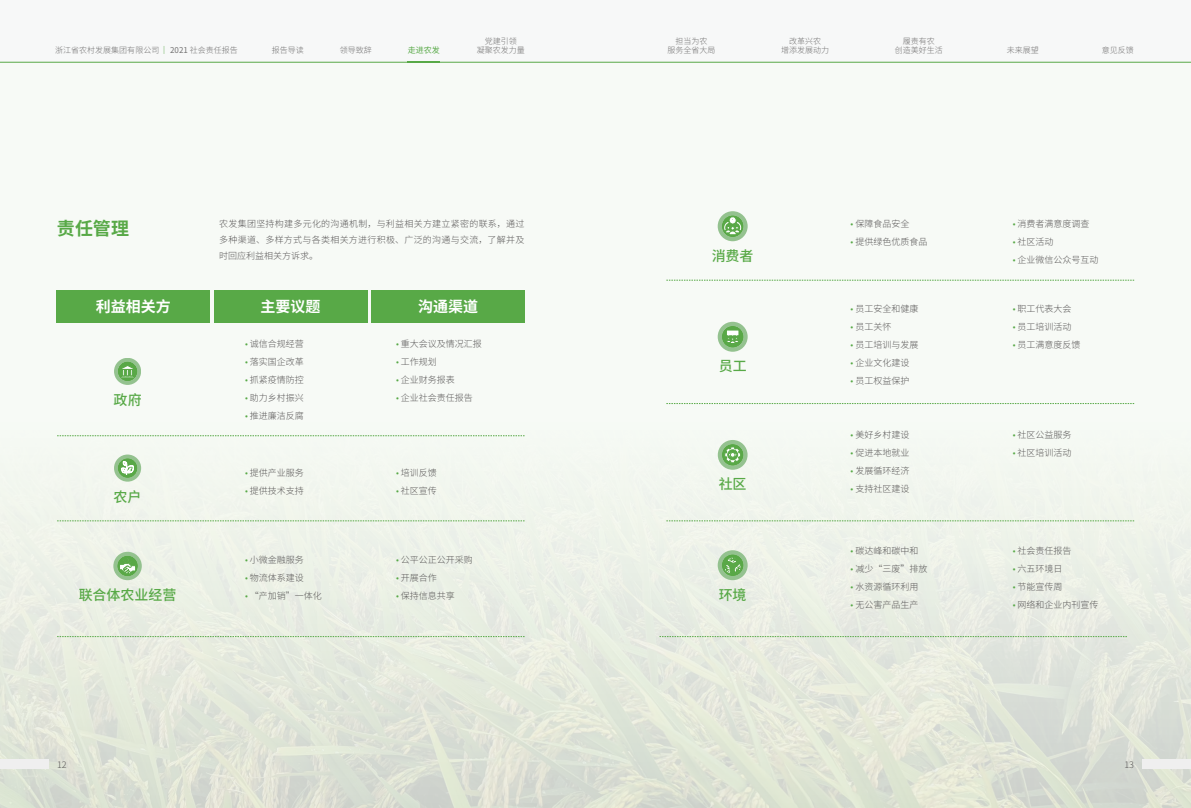
<style>
.page{position:relative;width:1191px;height:808px;background:#fff}
.page>*{position:absolute;margin:0;border:0;box-sizing:border-box;transform-origin:0 0}
.t1{font:700 18px "Source Han Sans CN";color:#58a947}
.t2{font:700 15px "Source Han Sans CN";color:#fff}
.t3{font:500 14px "Source Han Sans CN";letter-spacing:-.005em;color:#58a947}
.t4{font:300 9px/16px "Source Han Sans CN";color:#595757;text-align:justify}
.t5{font:300 8px/9.6px "Source Han Sans CN";color:#727171;text-align:center}
.t6{font:8px "Source Han Sans CN";color:#58a947}
.s1{font-weight:700;color:#58a947}
.s2{font-weight:400}
.s3{color:#58a947}
</style>
<div class="page">
<div style="left:0;top:0;width:1191px;height:62px;background:#f7f8f8"></div>
<hr style="left:0;top:62px;width:1191px;height:1px;background:#58a947">
<div style="left:0;top:63px;width:1191px;height:745px;background:linear-gradient(to bottom,#feffff,#e1e6d9)"></div>
<div style="left:57px;top:290px;width:153px;height:33px;background:#58a947"></div>
<div style="left:214px;top:290px;width:153px;height:33px;background:#58a947"></div>
<div style="left:371px;top:290px;width:153px;height:33px;background:#58a947"></div>
<svg style="left:57px;top:435px;width:467px;height:1px"></svg>
<svg style="left:666px;top:280px;width:468px;height:1px"></svg>
<svg style="left:666px;top:403px;width:468px;height:1px"></svg>
<svg style="left:666px;top:521px;width:468px;height:1px"></svg>
<svg style="left:57px;top:521px;width:467px;height:1px"></svg>
<svg style="left:57px;top:636px;width:467px;height:1px"></svg>
<svg style="left:659px;top:636px;width:468px;height:1px"></svg>
<svg style="left:113px;top:552px;width:29px;height:28px"></svg>
<svg style="left:115px;top:358px;width:26px;height:26px"></svg>
<svg style="left:114px;top:454px;width:27px;height:28px"></svg>
<svg style="left:718px;top:440px;width:29px;height:30px"></svg>
<svg style="left:717px;top:211px;width:30px;height:30px"></svg>
<svg style="left:717px;top:322px;width:30px;height:30px"></svg>
<svg style="left:717px;top:550px;width:30px;height:30px"></svg>
<div style="left:0;top:760px;width:48px;height:9px;background:#efefef"></div>
<div style="left:1142px;top:760px;width:49px;height:9px;background:#efefef"></div>
<p class="t5" style="left:272px;top:46px;width:33px">报告导读</p>
<p class="t5" style="left:340px;top:46px;width:33px">领导致辞</p>
<p class="t6" style="left:408px;top:46px;width:33px">走进农发</p>
<p class="t5" style="left:477px;top:36px;width:49px">党建引领<br>凝聚农发力量</p>
<p class="t5" style="left:667px;top:36px;width:49px">担当为农<br>服务全省大局</p>
<p class="t5" style="left:781px;top:36px;width:49px">改革兴农<br>增添发展动力</p>
<p class="t5" style="left:903px;top:36px;width:33px">履责有农</p>
<p class="t5" style="left:55px;top:46px;width:184px">浙江省农村发展集团有限公司<span class="s1">｜</span> <span class="s2">2021</span> 社会责任报告</p>
<p class="t5" style="left:895px;top:46px;width:49px">创造美好生活</p>
<p class="t5" style="left:1007px;top:46px;width:33px">未来展望</p>
<p class="t5" style="left:1101px;top:46px;width:33px">意见反馈</p>
<h1 class="t1" style="left:57px;top:218px;width:74px">责任管理</h1>
<p class="t4" style="left:219px;top:216px;width:307px">农发集团坚持构建多元化的沟通机制，与利益相关方建立紧密的联系，通过多种渠道、多样方式与各类相关方进行积极、广泛的沟通与交流，了解并及时回应利益相关方诉求。</p>
<h2 class="t2" style="left:96px;top:298px;width:76px">利益相关方</h2>
<h3 class="t3" style="left:113px;top:392px;width:30px">政府</h3>
<h3 class="t3" style="left:113px;top:489px;width:30px">农户</h3>
<h3 class="t3" style="left:79px;top:587px;width:99px">联合体农业经营</h3>
<h2 class="t2" style="left:261px;top:298px;width:61px">主要议题</h2>
<h2 class="t2" style="left:418px;top:298px;width:61px">沟通渠道</h2>
<p class="t4" style="left:245px;top:336px;width:60px"><span class="s3">•</span> 诚信合规经营</p>
<p class="t4" style="left:245px;top:354px;width:60px"><span class="s3">•</span> 落实国企改革</p>
<p class="t4" style="left:245px;top:372px;width:60px"><span class="s3">•</span> 抓紧疫情防控</p>
<p class="t4" style="left:245px;top:390px;width:60px"><span class="s3">•</span> 助力乡村振兴</p>
<p class="t4" style="left:245px;top:408px;width:60px"><span class="s3">•</span> 推进廉洁反腐</p>
<p class="t4" style="left:396px;top:336px;width:87px"><span class="s3">•</span> 重大会议及情况汇报</p>
<p class="t4" style="left:396px;top:354px;width:42px"><span class="s3">•</span> 工作规划</p>
<p class="t4" style="left:396px;top:372px;width:60px"><span class="s3">•</span> 企业财务报表</p>
<p class="t4" style="left:396px;top:390px;width:78px"><span class="s3">•</span> 企业社会责任报告</p>
<p class="t4" style="left:245px;top:465px;width:60px"><span class="s3">•</span> 提供产业服务</p>
<p class="t4" style="left:245px;top:483px;width:60px"><span class="s3">•</span> 提供技术支持</p>
<p class="t4" style="left:245px;top:552px;width:60px"><span class="s3">•</span> 小微金融服务</p>
<p class="t4" style="left:245px;top:570px;width:60px"><span class="s3">•</span> 物流体系建设</p>
<p class="t4" style="left:245px;top:588px;width:78px"><span class="s3">•</span> “产加销”一体化</p>
<p class="t4" style="left:396px;top:465px;width:42px"><span class="s3">•</span> 培训反馈</p>
<p class="t4" style="left:396px;top:483px;width:42px"><span class="s3">•</span> 社区宣传</p>
<p class="t4" style="left:396px;top:552px;width:78px"><span class="s3">•</span> 公平公正公开采购</p>
<p class="t4" style="left:396px;top:570px;width:42px"><span class="s3">•</span> 开展合作</p>
<p class="t4" style="left:396px;top:588px;width:60px"><span class="s3">•</span> 保持信息共享</p>
<h3 class="t3" style="left:712px;top:248px;width:43px">消费者</h3>
<h3 class="t3" style="left:718px;top:358px;width:29px">员工</h3>
<h3 class="t3" style="left:719px;top:475px;width:29px">社区</h3>
<h3 class="t3" style="left:719px;top:587px;width:29px">环境</h3>
<p class="t4" style="left:850px;top:216px;width:60px"><span class="s3">•</span> 保障食品安全</p>
<p class="t4" style="left:850px;top:234px;width:78px"><span class="s3">•</span> 提供绿色优质食品</p>
<p class="t4" style="left:850px;top:301px;width:69px"><span class="s3">•</span> 员工安全和健康</p>
<p class="t4" style="left:850px;top:319px;width:42px"><span class="s3">•</span> 员工关怀</p>
<p class="t4" style="left:850px;top:337px;width:69px"><span class="s3">•</span> 员工培训与发展</p>
<p class="t4" style="left:850px;top:355px;width:60px"><span class="s3">•</span> 企业文化建设</p>
<p class="t4" style="left:850px;top:373px;width:60px"><span class="s3">•</span> 员工权益保护</p>
<p class="t4" style="left:850px;top:427px;width:60px"><span class="s3">•</span> 美好乡村建设</p>
<p class="t4" style="left:850px;top:445px;width:60px"><span class="s3">•</span> 促进本地就业</p>
<p class="t4" style="left:850px;top:463px;width:60px"><span class="s3">•</span> 发展循环经济</p>
<p class="t4" style="left:850px;top:481px;width:60px"><span class="s3">•</span> 支持社区建设</p>
<p class="t4" style="left:850px;top:543px;width:69px"><span class="s3">•</span> 碳达峰和碳中和</p>
<p class="t4" style="left:850px;top:561px;width:78px"><span class="s3">•</span> 减少“三废”排放</p>
<p class="t4" style="left:850px;top:579px;width:69px"><span class="s3">•</span> 水资源循环利用</p>
<p class="t4" style="left:850px;top:597px;width:69px"><span class="s3">•</span> 无公害产品生产</p>
<p class="t4" style="left:1012px;top:216px;width:78px"><span class="s3">•</span> 消费者满意度调查</p>
<p class="t4" style="left:1012px;top:234px;width:42px"><span class="s3">•</span> 社区活动</p>
<p class="t4" style="left:1012px;top:252px;width:87px"><span class="s3">•</span> 企业微信公众号互动</p>
<p class="t4" style="left:1012px;top:301px;width:60px"><span class="s3">•</span> 职工代表大会</p>
<p class="t4" style="left:1012px;top:319px;width:60px"><span class="s3">•</span> 员工培训活动</p>
<p class="t4" style="left:1012px;top:337px;width:69px"><span class="s3">•</span> 员工满意度反馈</p>
<p class="t4" style="left:1012px;top:427px;width:60px"><span class="s3">•</span> 社区公益服务</p>
<p class="t4" style="left:1012px;top:445px;width:60px"><span class="s3">•</span> 社区培训活动</p>
<p class="t4" style="left:1012px;top:543px;width:60px"><span class="s3">•</span> 社会责任报告</p>
<p class="t4" style="left:1012px;top:561px;width:51px"><span class="s3">•</span> 六五环境日</p>
<p class="t4" style="left:1012px;top:579px;width:51px"><span class="s3">•</span> 节能宣传周</p>
<p class="t4" style="left:1012px;top:597px;width:87px"><span class="s3">•</span> 网络和企业内刊宣传</p>
<p class="t4" style="left:57px;top:756px;width:11px">12</p>
<p class="t4" style="left:1124px;top:756px;width:11px">13</p>
</div>
